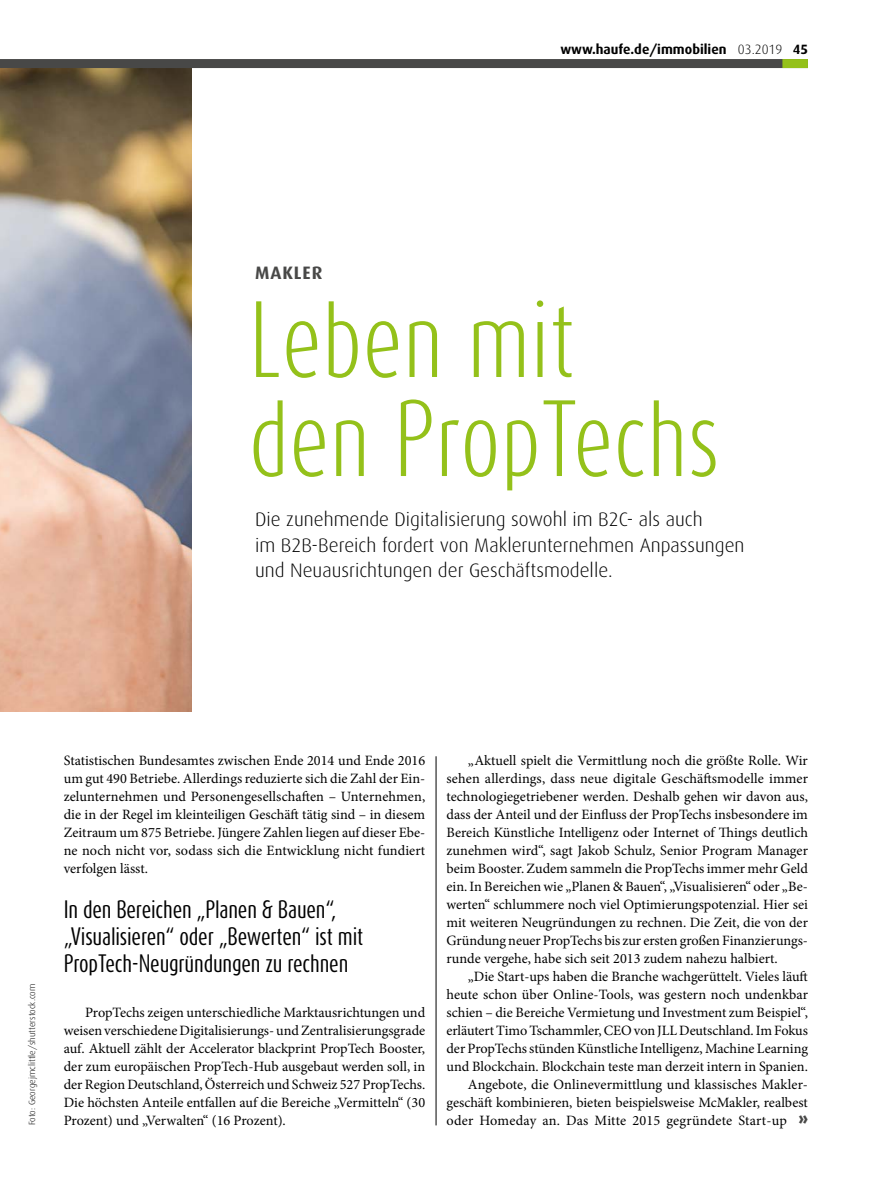
<style>
.page{position:relative;width:893px;height:1191px;background:#fff}
.page>*{position:absolute;margin:0;border:0;box-sizing:border-box;transform-origin:0 0}
.t1{font:300 90px/99px "Dax Compact";color:#94c11a}
.t2{font:21px/27px "Dax Compact";letter-spacing:-.01em;color:#000}
.t3{font:300 19.5px/25.5px "Dax";color:#000}
.t4{font:700 18px "Dax";letter-spacing:.05em;color:#484847}
.t5{font:900 16.5px "Dax";color:#484847}
.t6{font:14.25px/18px "Minion Pro";color:#000;text-align:justify}
.t7{font:700 13.5px "Dax";color:#000}
.t8{font:300 9px "Dax";color:#000}
.s1{font-weight:300}
</style>
<div class="page">
<img style="left:0;top:68px;width:191px;height:643px">
<hr style="left:436px;top:756px;width:1px;height:369px;background:#000">
<div style="left:0;top:59px;width:808px;height:9px;background:#484847"></div>
<div style="left:782px;top:59px;width:26px;height:9px;background:#94c11a"></div>
<p class="t7" style="left:560px;top:41px;width:249px">www.haufe.de/immobilien <span class="s1">03.2019</span> 45</p>
<p class="t4" style="left:255px;top:262px;width:69px">MAKLER</p>
<h1 class="t1" style="left:249px;top:289px;width:473px">Leben mit den PropTechs</h1>
<h3 class="t3" style="left:255px;top:507px;width:491px">Die zunehmende Digitalisierung sowohl im B2C- als auch<br>im B2B-Bereich fordert von Maklerunternehmen Anpassungen und Neuausrichtungen der Geschäftsmodelle.</h3>
<p class="t8" style="left:27px;top:1125px;width:143px;rotate:-90deg">Foto: Georgejmclittle/shutterstock.com</p>
<p class="t6" style="left:64px;top:752px;width:363px">Statistischen Bundesamtes zwischen Ende 2014 und Ende 2016 um gut 490 Betriebe. Allerdings reduzierte sich die Zahl der Ein&shy;zelunternehmen und Personengesellschaften – Unternehmen, die in der Regel im kleinteiligen Geschäft tätig sind – in diesem Zeitraum um 875 Betriebe. Jüngere Zahlen liegen auf dieser Ebe&shy;ne noch nicht vor, sodass sich die Entwicklung nicht fundiert verfolgen lässt.</p>
<h2 class="t2" style="left:64px;top:896px;width:301px">In den Bereichen „Planen &amp; Bauen“, „Visualisieren“ oder „Bewerten“ ist mit<br>PropTech-Neugründungen zu rechnen</h2>
<p class="t6" style="left:64px;top:1004px;width:363px;text-indent:21px">PropTechs zeigen unterschiedliche Marktausrichtungen und weisen verschiedene Digitalisierungs- und Zentralisierungsgrade auf. Aktuell zählt der Accelerator blackprint PropTech Booster, der zum europäischen PropTech-Hub ausgebaut werden soll, in der Region Deutschland, Österreich und Schweiz 527 PropTechs.<br>Die höchsten Anteile entfallen auf die Bereiche „Vermitteln“ (30<br>Prozent) und „Verwalten“ (16 Prozent).</p>
<p class="t6" style="left:446px;top:752px;width:363px;text-indent:21px">„Aktuell spielt die Vermittlung noch die größte Rolle. Wir sehen allerdings, dass neue digitale Geschäftsmodelle immer technologiegetriebener werden. Deshalb gehen wir davon aus, dass der Anteil und der Einfluss der PropTechs insbesondere im Bereich Künstliche Intelligenz oder Internet of Things deutlich zunehmen wird“, sagt Jakob Schulz, Senior Program Manager beim Booster. Zudem sammeln die PropTechs immer mehr Geld ein. In Bereichen wie „Planen &amp; Bauen“, „Visualisieren“ oder „Be&shy;werten“ schlummere noch viel Optimierungspotenzial. Hier sei mit weiteren Neugründungen zu rechnen. Die Zeit, die von der Gründung neuer PropTechs bis zur ersten großen Finanzierungs&shy;runde vergehe, habe sich seit 2013 zudem nahezu halbiert.</p>
<p class="t6" style="left:468px;top:967px;width:342px">„Die Start-ups haben die Branche wachgerüttelt. Vieles läuft</p>
<p class="t6" style="left:446px;top:985px;width:363px">heute schon über Online-Tools, was gestern noch undenkbar</p>
<p class="t6" style="left:446px;top:1003px;width:363px">schien – die Bereiche Vermietung und Investment zum Beispiel“,</p>
<p class="t6" style="left:446px;top:1021px;width:363px">erläutert Timo Tschammler, CEO von JLL Deutschland. Im Fokus</p>
<p class="t6" style="left:446px;top:1039px;width:363px">der PropTechs stünden Künstliche Intelligenz, Machine Learning</p>
<p class="t6" style="left:446px;top:1057px;width:363px">und Blockchain. Blockchain teste man derzeit intern in Spanien.</p>
<p class="t6" style="left:468px;top:1075px;width:342px">Angebote, die Onlinevermittlung und klassisches Makler-</p>
<p class="t6" style="left:446px;top:1093px;width:363px">geschäft kombinieren, bieten beispielsweise McMakler, realbest</p>
<p class="t6" style="left:446px;top:1111px;width:342px">oder Homeday an. Das Mitte 2015 gegründete Start-up</p>
<p class="t5" style="left:798px;top:1110px;width:11px">»</p>
</div>
